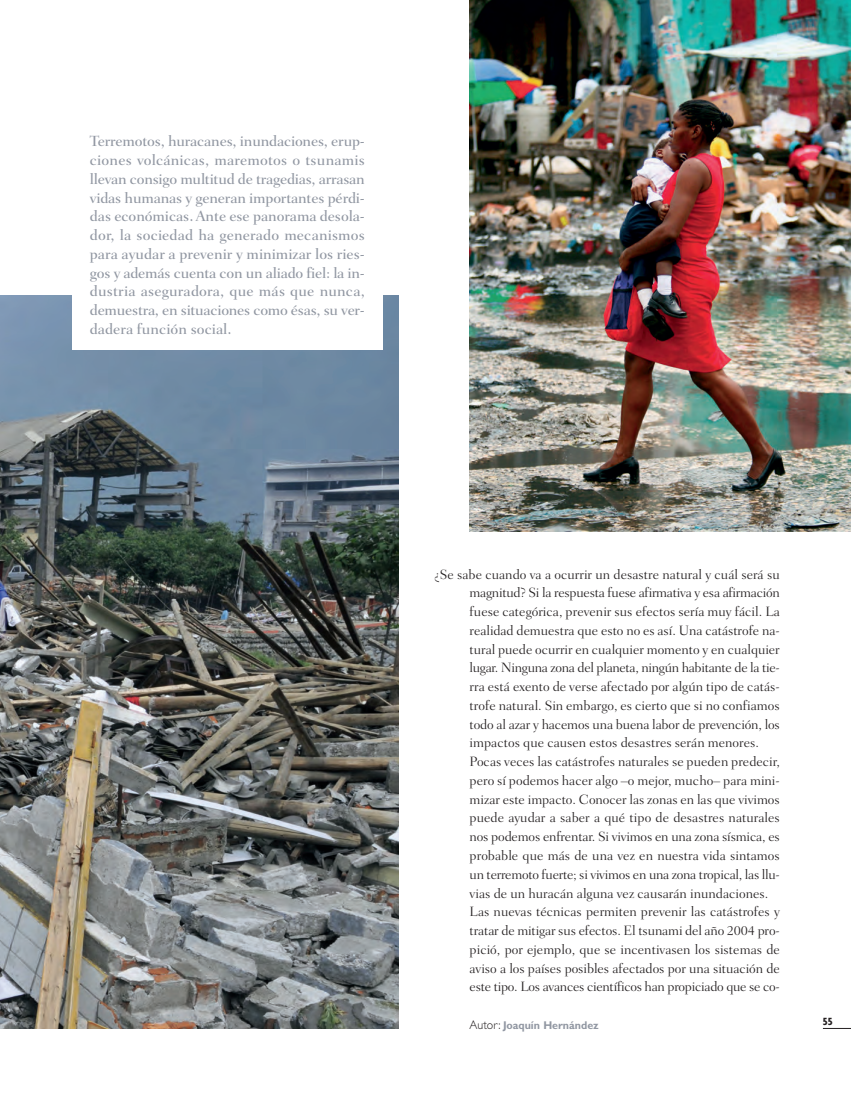
<style>
.page{position:relative;width:851px;height:1099px;background:#fff}
.page>*{position:absolute;margin:0;border:0;box-sizing:border-box;transform-origin:0 0}
.t1{font:500 15px/18.8px "Fairfield LH";letter-spacing:-.02em;color:#9197a2;text-align:justify}
.t2{font:300 13.75px/18.8px "Fairfield LH";color:#231f20}
.t3{font:300 12.5px "Gill Sans";color:#231f20;scale:.95 1}
.t4{font:700 11.25px "Gill Sans";color:#9197a2;scale:.95 1}
.t5{font:700 11.25px "Agenda";color:#231f20;scale:.95 1}
</style>
<div class="page">
<img style="left:0;top:295px;width:398px;height:733px">
<svg style="left:822px;top:1028px;width:28px;height:1px"></svg>
<img style="left:469px;top:0;width:381px;height:531px">
<div style="left:72px;top:277px;width:310px;height:72px;background:#fff"></div>
<p class="t1" style="left:90px;top:133px;width:276px">Terremotos, huracanes, inundaciones, erup&shy;ciones volcánicas, maremotos o tsunamis llevan consigo multitud de tragedias, arrasan vidas humanas y generan importantes pérdi&shy;das económicas. Ante ese panorama desola&shy;dor, la sociedad ha generado mecanismos para ayudar a prevenir y minimizar los ries&shy;gos y además cuenta con un aliado fiel: la in&shy;dustria aseguradora, que más que nunca, demuestra, en situaciones como ésas, su ver&shy;dadera función social.</p>
<p class="t2" style="left:469px;top:565px;width:312px;text-indent:-35px">¿Se sabe cuando va a ocurrir un desastre natural y cuál será su magnitud? Si la respuesta fuese afirmativa y esa afirmación fuese categórica, prevenir sus efectos sería muy fácil. La realidad demuestra que esto no es así. Una catástrofe na&shy;tural puede ocurrir en cualquier momento y en cualquier lugar. Ninguna zona del planeta, ningún habitante de la tie&shy;rra está exento de verse afectado por algún tipo de catás&shy;trofe natural. Sin embargo, es cierto que si no confiamos todo al azar y hacemos una buena labor de prevención, los impactos que causen estos desastres serán menores.<br>Pocas veces las catástrofes naturales se pueden predecir, pero sí podemos hacer algo –o mejor, mucho– para mini&shy;mizar este impacto. Conocer las zonas en las que vivimos puede ayudar a saber a qué tipo de desastres naturales nos podemos enfrentar. Si vivimos en una zona sísmica, es probable que más de una vez en nuestra vida sintamos un terremoto fuerte; si vivimos en una zona tropical, las llu&shy;vias de un huracán alguna vez causarán inundaciones.<br>Las nuevas técnicas permiten prevenir las catástrofes y tratar de mitigar sus efectos. El tsunami del año 2004 pro&shy;pició, por ejemplo, que se incentivasen los sistemas de aviso a los países posibles afectados por una situación de este tipo. Los avances científicos han propiciado que se co-</p>
<p class="t3" style="left:469px;top:1019px;width:34px">Autor:</p>
<p class="t5" style="left:822px;top:1016px;width:12px">55</p>
<p class="t4" style="left:503px;top:1020px;width:102px">Joaquín Hernández</p>
</div>
